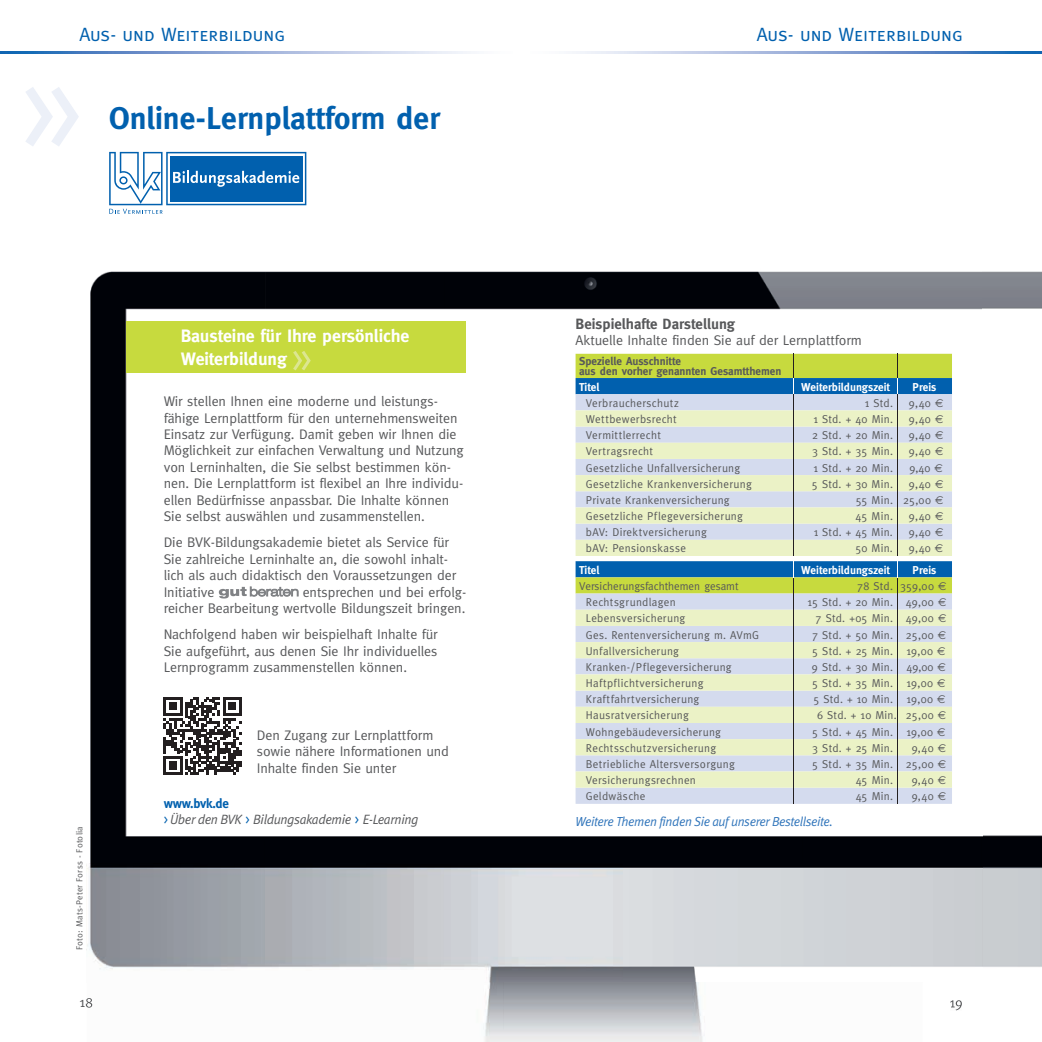
<style>
.page{position:relative;width:1042px;height:1042px;background:#fff}
.page>*{position:absolute;margin:0;border:0;box-sizing:border-box;transform-origin:0 0}
.t1{font:700 31.5px "Meta";color:#0160ae}
.t2{font:19.25px "Meta Caps";color:#0160ae}
.t3{font:700 18.03px/23.4px "Meta";letter-spacing:-.005em;color:#fff}
.t4{font:700 14.88px "Meta";color:#57585a}
.t5{font:14px/16.4px "Meta";letter-spacing:-.005em;color:#57585a}
.t6{font:italic 13.47px "Meta Normal";letter-spacing:-.025em;color:#57585a}
.t7{font:700 13.47px "Meta";color:#0160ae}
.t8{font:italic 13.12px "Meta Normal";letter-spacing:-.025em;color:#2f74ba}
.t9{font:11.38px "Meta";letter-spacing:.025em;color:#57585a}
.t10{font:700 11.38px "Meta";color:#fff}
.t11{font:700 11.38px/9.6px "Meta";color:#57585a}
.t12{font:11.38px "Meta";color:#57585a}
.t13{font:8.75px "Meta";letter-spacing:.025em;color:#57585a}
.s1{font-family:"Meta";font-style:normal;color:#0160ae}
.s2{font-family:"Euro Sans"}
</style>
<div class="page">
<svg style="left:0;top:51px;width:1042px;height:3px;background:#99b3da"></svg>
<img style="left:87px;top:271px;width:955px;height:771px">
<svg style="left:87px;top:998px;width:5px;height:9px"></svg>
<svg style="left:950px;top:1000px;width:12px;height:10px"></svg>
<div style="left:126px;top:321px;width:340px;height:52px;background:#c7da3e"></div>
<svg style="left:293px;top:351px;width:18px;height:19px"></svg>
<svg style="left:219px;top:587px;width:79px;height:11px"></svg>
<svg style="left:163px;top:697px;width:78px;height:78px"></svg>
<svg style="left:575px;top:354px;width:377px;height:450px;background:#cddbc9"></svg>
<svg style="left:109px;top:152px;width:197px;height:62px"></svg>
<svg style="left:26px;top:87px;width:53px;height:59px"></svg>
<h2 class="t2" style="left:79px;top:23px;width:207px">Aus- und Weiterbildung</h2>
<h2 class="t2" style="left:757px;top:23px;width:207px">Aus- und Weiterbildung</h2>
<h1 class="t1" style="left:109px;top:99px;width:332px">Online-Lernplattform der</h1>
<p class="t13" style="left:74px;top:950px;width:125px;rotate:-90deg">Foto: Mats-Peter Forss - Fotolia</p>
<p class="t5" style="left:79px;top:994px;width:15px">18</p>
<h3 class="t3" style="left:181px;top:324px;width:230px">Bausteine für Ihre persönliche<br>Weiterbildung</h3>
<p class="t5" style="left:164px;top:393px;width:301px">Wir stellen Ihnen eine moderne und leistungs&shy;fähige Lern plattform für den unternehmens weiten Einsatz zur Verfügung. Damit geben wir Ihnen die Möglichkeit zur einfachen Verwaltung und Nutzung von Lern inhalten, die Sie selbst bestimmen kön&shy;nen. Die Lernplattform ist flexibel an Ihre individu&shy;ellen Bedürfnisse anpassbar. Die Inhalte können Sie selbst auswählen und zusammenstellen.</p>
<p class="t5" style="left:164px;top:534px;width:294px">Die BVK-Bildungsakademie bietet als Service für Sie zahlreiche Lerninhalte an, die sowohl inhalt&shy;lich als auch didaktisch den Voraussetzungen der Initiative</p>
<p class="t5" style="left:164px;top:583px;width:304px;text-align:right">entsprechen und bei erfolg-<br>reicher Bearbeitung wertvolle Bildungszeit bringen.</p>
<p class="t5" style="left:164px;top:626px;width:275px;text-align:justify">Nachfolgend haben wir beispielhaft Inhalte für Sie aufgeführt, aus denen Sie Ihr individuelles Lernprogramm zusammenstellen können.</p>
<p class="t5" style="left:257px;top:726px;width:194px">Den Zugang zur Lern plattform sowie nähere Informationen und<br>Inhalte finden Sie unter</p>
<p class="t7" style="left:164px;top:795px;width:67px">www.bvk.de</p>
<p class="t6" style="left:164px;top:811px;width:256px"><span class="s1">&gt;</span> Über den BVK <span class="s1">&gt;</span> Bildungsakademie <span class="s1">&gt;</span> E-Learning</p>
<h3 class="t4" style="left:575px;top:315px;width:161px">Beispielhafte Darstellung</h3>
<p class="t5" style="left:575px;top:332px;width:288px">Aktuelle Inhalte finden Sie auf der Lernplattform</p>
<p class="t11" style="left:579px;top:357px;width:204px">Spezielle Ausschnitte<br>aus den vorher genannten Gesamtthemen</p>
<p class="t10" style="left:579px;top:380px;width:22px">Titel</p>
<p class="t10" style="left:801px;top:380px;width:90px">Weiterbildungszeit</p>
<p class="t10" style="left:912px;top:380px;width:25px">Preis</p>
<p class="t9" style="left:586px;top:396px;width:94px">Verbraucherschutz</p>
<p class="t9" style="left:865px;top:396px;width:30px">1 Std.</p>
<p class="t9" style="left:909px;top:396px;width:36px">9,40 <span class="s2">€</span></p>
<p class="t9" style="left:586px;top:412px;width:92px">Wettbewerbsrecht</p>
<p class="t9" style="left:813px;top:412px;width:81px">1 Std. + 40 Min.</p>
<p class="t9" style="left:909px;top:412px;width:36px">9,40 <span class="s2">€</span></p>
<p class="t9" style="left:586px;top:429px;width:77px">Vermittlerrecht</p>
<p class="t9" style="left:812px;top:429px;width:82px">2 Std. + 20 Min.</p>
<p class="t9" style="left:909px;top:429px;width:36px">9,40 <span class="s2">€</span></p>
<p class="t9" style="left:586px;top:445px;width:69px">Vertragsrecht</p>
<p class="t9" style="left:812px;top:445px;width:82px">3 Std. + 35 Min.</p>
<p class="t9" style="left:909px;top:445px;width:36px">9,40 <span class="s2">€</span></p>
<p class="t9" style="left:586px;top:461px;width:156px">Gesetzliche Unfallversicherung</p>
<p class="t9" style="left:813px;top:461px;width:81px">1 Std. + 20 Min.</p>
<p class="t9" style="left:909px;top:461px;width:35px">9,40 <span class="s2">€</span></p>
<p class="t9" style="left:586px;top:477px;width:167px">Gesetzliche Krankenversicherung</p>
<p class="t9" style="left:812px;top:477px;width:83px">5 Std. + 30 Min.</p>
<p class="t9" style="left:909px;top:477px;width:36px">9,40 <span class="s2">€</span></p>
<p class="t9" style="left:586px;top:493px;width:145px">Private Krankenversicherung</p>
<p class="t9" style="left:856px;top:493px;width:89px">55 Min. 25,00 <span class="s2">€</span></p>
<p class="t9" style="left:586px;top:509px;width:159px">Gesetzliche Pflegeversicherung</p>
<p class="t9" style="left:855px;top:509px;width:39px">45 Min.</p>
<p class="t9" style="left:909px;top:509px;width:36px">9,40 <span class="s2">€</span></p>
<p class="t9" style="left:586px;top:526px;width:122px">bAV: Direktversicherung</p>
<p class="t9" style="left:813px;top:526px;width:81px">1 Std. + 45 Min.</p>
<p class="t9" style="left:909px;top:526px;width:36px">9,40 <span class="s2">€</span></p>
<p class="t9" style="left:586px;top:542px;width:102px">bAV: Pensionskasse</p>
<p class="t9" style="left:855px;top:542px;width:39px">50 Min.</p>
<p class="t9" style="left:909px;top:542px;width:36px">9,40 <span class="s2">€</span></p>
<p class="t10" style="left:579px;top:563px;width:22px">Titel</p>
<p class="t10" style="left:801px;top:563px;width:90px">Weiterbildungszeit</p>
<p class="t10" style="left:912px;top:563px;width:25px">Preis</p>
<p class="t12" style="left:579px;top:579px;width:161px">Versicherungsfachthemen gesamt</p>
<p class="t9" style="left:857px;top:579px;width:91px">78 Std. 359,00 <span class="s2">€</span></p>
<p class="t9" style="left:586px;top:595px;width:91px">Rechtsgrundlagen</p>
<p class="t9" style="left:807px;top:595px;width:140px">15 Std. + 20 Min. 49,00 <span class="s2">€</span></p>
<p class="t9" style="left:586px;top:612px;width:101px">Lebensversicherung</p>
<p class="t9" style="left:815px;top:612px;width:132px">7 Std. +05 Min. 49,00 <span class="s2">€</span></p>
<p class="t9" style="left:586px;top:628px;width:175px">Ges. Rentenversicherung m. AVmG</p>
<p class="t9" style="left:812px;top:628px;width:136px">7 Std. + 50 Min. 25,00 <span class="s2">€</span></p>
<p class="t9" style="left:586px;top:644px;width:95px">Unfallversicherung</p>
<p class="t9" style="left:812px;top:644px;width:135px">5 Std. + 25 Min. 19,00 <span class="s2">€</span></p>
<p class="t9" style="left:586px;top:660px;width:147px">Kranken- / Pflegeversicherung</p>
<p class="t9" style="left:812px;top:660px;width:135px">9 Std. + 30 Min. 49,00 <span class="s2">€</span></p>
<p class="t9" style="left:586px;top:676px;width:119px">Haftpflichtversicherung</p>
<p class="t9" style="left:812px;top:676px;width:135px">5 Std. + 35 Min. 19,00 <span class="s2">€</span></p>
<p class="t9" style="left:586px;top:692px;width:115px">Kraftfahrtversicherung</p>
<p class="t9" style="left:813px;top:692px;width:134px">5 Std. + 10 Min. 19,00 <span class="s2">€</span></p>
<p class="t9" style="left:586px;top:709px;width:105px">Hausratversicherung</p>
<p class="t9" style="left:817px;top:709px;width:131px">6 Std. + 10 Min. 25,00 <span class="s2">€</span></p>
<p class="t9" style="left:586px;top:725px;width:137px">Wohngebäudeversicherung</p>
<p class="t9" style="left:812px;top:725px;width:135px">5 Std. + 45 Min. 19,00 <span class="s2">€</span></p>
<p class="t9" style="left:586px;top:741px;width:132px">Rechtsschutzversicherung</p>
<p class="t9" style="left:812px;top:741px;width:82px">3 Std. + 25 Min.</p>
<p class="t9" style="left:911px;top:741px;width:36px">9,40 <span class="s2">€</span></p>
<p class="t9" style="left:586px;top:757px;width:151px">Betriebliche Altersversorgung</p>
<p class="t9" style="left:812px;top:757px;width:136px">5 Std. + 35 Min. 25,00 <span class="s2">€</span></p>
<p class="t9" style="left:586px;top:773px;width:111px">Versicherungsrechnen</p>
<p class="t9" style="left:855px;top:773px;width:39px">45 Min.</p>
<p class="t9" style="left:911px;top:773px;width:36px">9,40 <span class="s2">€</span></p>
<p class="t9" style="left:586px;top:789px;width:61px">Geldwäsche</p>
<p class="t9" style="left:855px;top:789px;width:39px">45 Min.</p>
<p class="t9" style="left:911px;top:789px;width:36px">9,40 <span class="s2">€</span></p>
<p class="t8" style="left:575px;top:813px;width:259px">Weitere Themen finden Sie auf unserer Bestellseite.</p>
</div>
